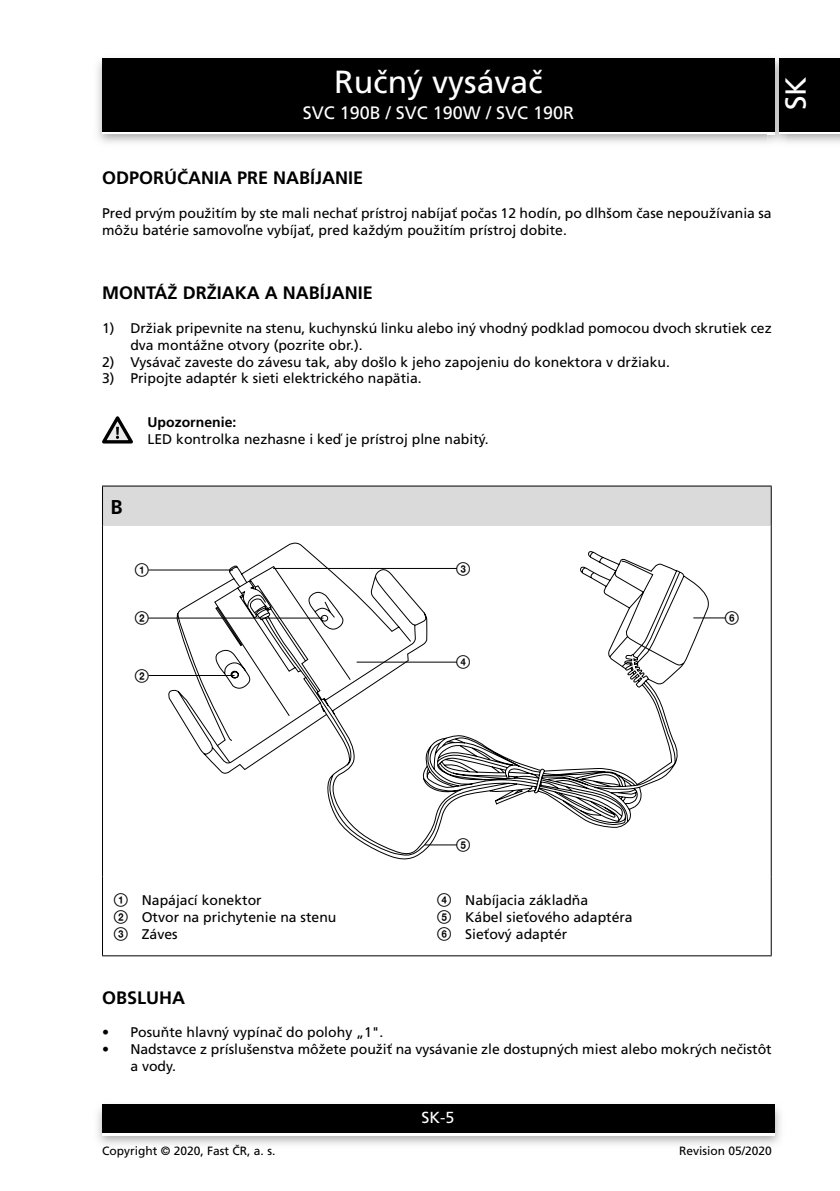
<style>
.page{position:relative;width:840px;height:1191px;background:#fff}
.page>*{position:absolute;margin:0;border:0;box-sizing:border-box;transform-origin:0 0}
.t1{font:32px "Frutiger CE";color:#fff}
.t2{font:29px "Frutiger CE";color:#fff}
.t3{font:700 20px "Frutiger CE";color:#000}
.t4{font:700 18px "Frutiger CE";color:#000}
.t5{font:18px "Frutiger CE";color:#fff}
.t6{font:16px "Frutiger CE";color:#fff}
.t7{font:14px/16.8px "Frutiger CE";color:#000}
.t8{font:700 14px "Frutiger CE";color:#000}
.t9{font:14px "Zz 3";color:#000}
.t10{font:12px "Frutiger CE";color:#000}
.s1{font-family:"Zz 3"}
</style>
<div class="page">
<div style="left:102px;top:61px;width:672px;height:73px;background:linear-gradient(to right,#000,#000)"></div>
<div style="left:102px;top:58px;width:672px;height:73px;background:#000"></div>
<img style="left:97px;top:1104px;width:684px;height:41px">
<div style="left:102px;top:1107px;width:672px;height:28px;background:linear-gradient(to right,#fff,#fff)"></div>
<div style="left:102px;top:1104px;width:672px;height:28px;background:#000"></div>
<img style="left:767px;top:56px;width:18px;height:89px">
<svg style="left:767px;top:131px;width:7px;height:3px"></svg>
<img style="left:767px;top:58px;width:7px;height:3px">
<img style="left:767px;top:61px;width:7px;height:70px">
<div style="left:778px;top:61px;width:61px;height:73px;background:linear-gradient(to right,#000,#000)"></div>
<div style="left:778px;top:58px;width:61px;height:73px;background:#000"></div>
<svg style="left:102px;top:416px;width:31px;height:27px"></svg>
<div style="left:102px;top:486px;width:668px;height:40px;background:#dadada"></div>
<hr style="left:102px;top:485px;width:669px;height:1px;background:#000">
<hr style="left:102px;top:486px;width:1px;height:40px;background:#000">
<hr style="left:770px;top:486px;width:1px;height:40px;background:#000">
<hr style="left:102px;top:526px;width:1px;height:350px;background:#000">
<hr style="left:770px;top:526px;width:1px;height:350px;background:#000">
<hr style="left:102px;top:876px;width:1px;height:79px;background:#000">
<hr style="left:770px;top:876px;width:1px;height:79px;background:#000">
<hr style="left:102px;top:955px;width:669px;height:1px;background:#000">
<svg style="left:168px;top:543px;width:540px;height:316px"></svg>
<hr style="left:273px;top:568px;width:183px;height:1px;background:#000">
<hr style="left:148px;top:618px;width:175px;height:1px;background:#000">
<hr style="left:424px;top:844px;width:32px;height:1px;background:#000">
<hr style="left:693px;top:617px;width:32px;height:1px;background:#000">
<hr style="left:356px;top:662px;width:100px;height:1px;background:#000">
<hr style="left:148px;top:675px;width:86px;height:1px;background:#000">
<hr style="left:148px;top:569px;width:85px;height:1px;background:#000">
<h1 class="t1" style="left:334px;top:64px;width:209px">Ručný vysávač</h1>
<p class="t5" style="left:302px;top:102px;width:273px">SVC 190B / SVC 190W / SVC 190R</p>
<h2 class="t2" style="left:778px;top:110px;width:35px;rotate:-90deg">SK</h2>
<p class="t4" style="left:102px;top:168px;width:263px">ODPORÚČANIA PRE NABÍJANIE</p>
<p class="t7" style="left:102px;top:204px;width:670px">Pred prvým použitím by ste mali nechať prístroj nabíjať počas 12 hodín, po dlhšom čase nepoužívania sa môžu batérie samovoľne vybíjať, pred každým použitím prístroj dobite.</p>
<p class="t4" style="left:102px;top:283px;width:272px">MONTÁŽ DRŽIAKA A NABÍJANIE</p>
<p class="t7" style="left:130px;top:320px;width:642px;text-indent:-28px">1) Držiak pripevnite na stenu, kuchynskú linku alebo iný vhodný podklad pomocou dvoch skrutiek cez dva montážne otvory (pozrite obr.).</p>
<p class="t7" style="left:102px;top:353px;width:569px">2) Vysávač zaveste do závesu tak, aby došlo k jeho zapojeniu do konektora v držiaku.</p>
<p class="t7" style="left:102px;top:370px;width:321px">3) Pripojte adaptér k sieti elektrického napätia.</p>
<p class="t8" style="left:147px;top:414px;width:90px">Upozornenie:</p>
<p class="t7" style="left:147px;top:431px;width:342px">LED kontrolka nezhasne i keď je prístroj plne nabitý.</p>
<h3 class="t3" style="left:110px;top:495px;width:14px">B</h3>
<p class="t9" style="left:134px;top:563px;width:16px">1</p>
<p class="t9" style="left:134px;top:611px;width:16px">2</p>
<p class="t9" style="left:134px;top:668px;width:16px">2</p>
<p class="t9" style="left:455px;top:561px;width:16px">3</p>
<p class="t9" style="left:455px;top:655px;width:16px">4</p>
<p class="t9" style="left:724px;top:611px;width:16px">6</p>
<p class="t9" style="left:455px;top:838px;width:16px">5</p>
<p class="t7" style="left:113px;top:892px;width:224px"><span class="s1">1</span> Napájací konektor<br><span class="s1">2</span> Otvor na prichytenie na stenu<br><span class="s1">3</span> Záves</p>
<p class="t7" style="left:436px;top:892px;width:197px"><span class="s1">4</span> Nabíjacia základňa<br><span class="s1">5</span> Kábel sieťového adaptéra<br><span class="s1">6</span> Sieťový adaptér</p>
<p class="t4" style="left:102px;top:987px;width:84px">OBSLUHA</p>
<p class="t7" style="left:102px;top:1024px;width:283px">• Posuňte hlavný vypínač do polohy „1".</p>
<p class="t7" style="left:130px;top:1040px;width:642px;text-indent:-28px">• Nadstavce z príslušenstva môžete použiť na vysávanie zle dostupných miest alebo mokrých nečistôt a vody.</p>
<p class="t6" style="left:421px;top:1108px;width:34px">SK-5</p>
<p class="t10" style="left:102px;top:1144px;width:174px">Copyright © 2020, Fast ČR, a. s.</p>
<p class="t10" style="left:678px;top:1144px;width:94px">Revision 05/2020</p>
</div>
